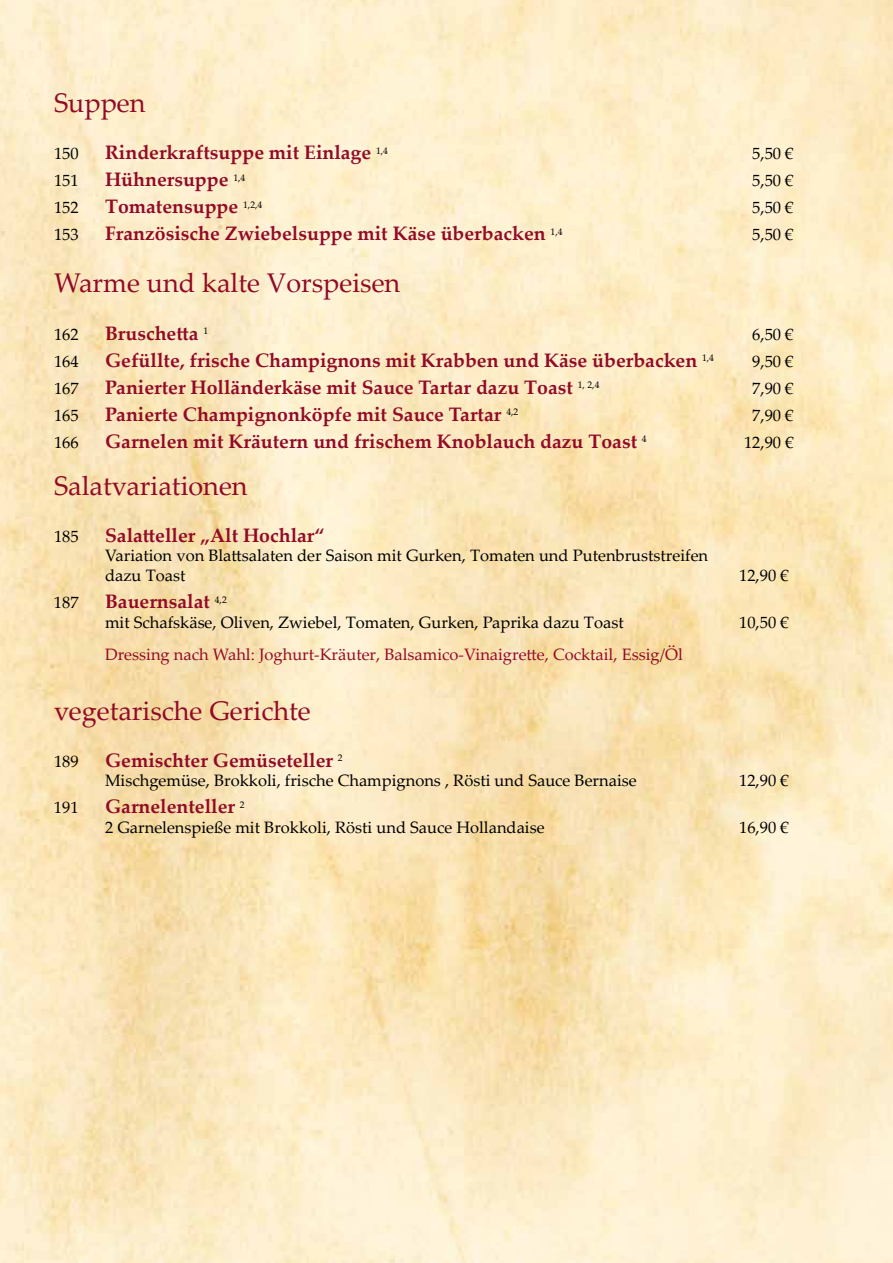
<style>
.page{position:relative;width:893px;height:1263px;background:#fff}
.page>*{position:absolute;margin:0;border:0;box-sizing:border-box;transform-origin:0 0}
.t1{font:27px "Palatino Linotype";color:#910b26}
.t2{font:700 19.5px "Palatino Linotype";color:#910b26}
.t3{font:16.5px/19.8px "Palatino Linotype";color:#000}
.t4{font:16.5px "Palatino Linotype";color:#910b26}
</style>
<div class="page">
<h1 class="t1" style="left:54px;top:84px;width:93px">Suppen</h1>
<p class="t3" style="left:54px;top:143px;width:26px">150</p>
<p class="t2" style="left:105px;top:139px;width:285px">Rinderkraftsuppe mit Einlage <sup>1,4</sup></p>
<p class="t3" style="left:752px;top:143px;width:43px">5,50 €</p>
<p class="t3" style="left:54px;top:170px;width:26px">151</p>
<p class="t2" style="left:105px;top:166px;width:142px">Hühnersuppe <sup>1,4</sup></p>
<p class="t3" style="left:752px;top:170px;width:43px">5,50 €</p>
<p class="t3" style="left:54px;top:197px;width:26px">152</p>
<p class="t2" style="left:105px;top:193px;width:159px">Tomatensuppe <sup>1,2,4</sup></p>
<p class="t3" style="left:752px;top:197px;width:43px">5,50 €</p>
<p class="t3" style="left:54px;top:224px;width:26px">153</p>
<p class="t2" style="left:105px;top:220px;width:459px">Französische Zwiebelsuppe mit Käse überbacken <sup>1,4</sup></p>
<p class="t3" style="left:752px;top:224px;width:43px">5,50 €</p>
<h1 class="t1" style="left:54px;top:264px;width:348px">Warme und kalte Vorspeisen</h1>
<p class="t3" style="left:54px;top:323px;width:26px">162</p>
<p class="t2" style="left:105px;top:319px;width:105px">Bruschetta <sup>1</sup></p>
<p class="t3" style="left:752px;top:323px;width:43px">6,50 €</p>
<p class="t3" style="left:54px;top:350px;width:26px">164</p>
<p class="t2" style="left:105px;top:346px;width:611px">Gefüllte, frische Champignons mit Krabben und Käse überbacken <sup>1,4</sup></p>
<p class="t3" style="left:752px;top:350px;width:43px">9,50 €</p>
<p class="t3" style="left:54px;top:377px;width:26px">167</p>
<p class="t2" style="left:105px;top:373px;width:496px">Panierter Holländerkäse mit Sauce Tartar dazu Toast <sup>1,</sup> <sup>2,4</sup></p>
<p class="t3" style="left:752px;top:377px;width:43px">7,90 €</p>
<p class="t3" style="left:54px;top:404px;width:26px">165</p>
<p class="t2" style="left:105px;top:400px;width:415px">Panierte Champignonköpfe mit Sauce Tartar <sup>4,2</sup></p>
<p class="t3" style="left:752px;top:404px;width:43px">7,90 €</p>
<p class="t3" style="left:54px;top:431px;width:26px">166</p>
<p class="t2" style="left:105px;top:427px;width:543px">Garnelen mit Kräutern und frischem Knoblauch dazu Toast <sup>4</sup></p>
<p class="t3" style="left:744px;top:431px;width:51px">12,90 €</p>
<h1 class="t1" style="left:54px;top:466px;width:195px">Salatvariationen</h1>
<p class="t3" style="left:54px;top:525px;width:26px">185</p>
<p class="t2" style="left:105px;top:521px;width:221px">Salatteller „Alt Hochlar“</p>
<p class="t3" style="left:105px;top:545px;width:605px">Variation von Blattsalaten der Saison mit Gurken, Tomaten und Putenbruststreifen dazu Toast</p>
<p class="t3" style="left:739px;top:565px;width:51px">12,90 €</p>
<p class="t3" style="left:54px;top:592px;width:26px">187</p>
<p class="t2" style="left:105px;top:588px;width:123px">Bauernsalat <sup>4,2</sup></p>
<p class="t3" style="left:105px;top:612px;width:520px">mit Schafskäse, Oliven, Zwiebel, Tomaten, Gurken, Paprika dazu Toast</p>
<p class="t3" style="left:739px;top:612px;width:51px">10,50 €</p>
<p class="t4" style="left:105px;top:643px;width:579px">Dressing nach Wahl: Joghurt-Kräuter, Balsamico-Vinaigrette, Cocktail, Essig/Öl</p>
<h1 class="t1" style="left:54px;top:691px;width:258px">vegetarische Gerichte</h1>
<p class="t3" style="left:54px;top:750px;width:26px">189</p>
<p class="t2" style="left:105px;top:746px;width:239px">Gemischter Gemüseteller <sup>2</sup></p>
<p class="t3" style="left:105px;top:770px;width:533px">Mischgemüse, Brokkoli, frische Champignons , Rösti und Sauce Bernaise</p>
<p class="t3" style="left:739px;top:770px;width:51px">12,90 €</p>
<p class="t3" style="left:54px;top:797px;width:26px">191</p>
<p class="t2" style="left:105px;top:793px;width:141px">Garnelenteller <sup>2</sup></p>
<p class="t3" style="left:105px;top:817px;width:441px">2 Garnelenspieße mit Brokkoli, Rösti und Sauce Hollandaise</p>
<p class="t3" style="left:739px;top:817px;width:51px">16,90 €</p>
</div>
